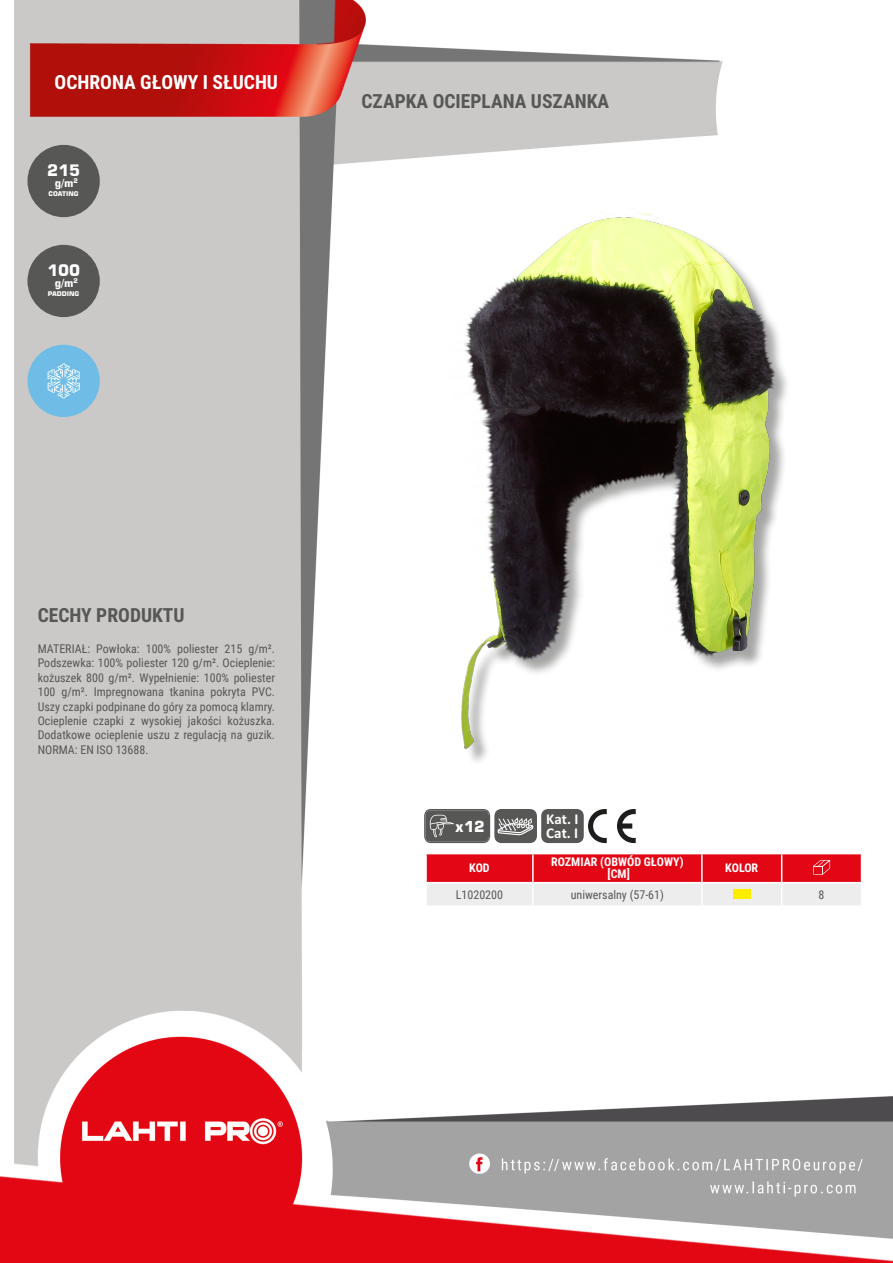
<style>
.page{position:relative;width:893px;height:1263px;background:#fff}
.page>*{position:absolute;margin:0;border:0;box-sizing:border-box;transform-origin:0 0}
.Lewo_bez_dzielenia{font:700 19.5px "Roboto Condensed";color:#575756}
.NagĹ_Ăłwek{font:700 19.5px "Roboto Condensed";color:#fff}
.MateriaĹ__CECHY{font:700 19.5px "Roboto Condensed";color:#575756}
.t1{font:700 15.75px "Square 721 BT";color:#fff}
.t2{font:700 15px/13.8px "Calibri Profix";color:#fff}
.t3{font:700 15px "Square 721 BT";color:#fff}
.Opisy{font:12px/14.4px "Roboto Condensed";color:#575756;text-align:justify}
.Ĺšrodek_bez_dzieleni{font:700 12px "Roboto Condensed";color:#fff}
.Center{font:12px "Roboto Condensed";color:#575756}
.Indeks{font:12px "Roboto Condensed";color:#575756}
.Ĺšrodek__wymuszenie{font:700 12px "Roboto Condensed";color:#fff}
.Tabelka_nagĹ_Ăłwek{font:700 12px "Roboto Condensed";color:#fff}
.t4{font:700 10.95px "Square 721 BT";color:#fff}
.t5{font:700 6.45px "Square 721 BT";color:#fff}
</style>
<div class="page">
<img style="left:0;top:0;width:893px;height:1263px">
<div style="left:27px;top:145px;width:73px;height:72px;background:#575756;border-radius:50%"></div>
<div style="left:27px;top:245px;width:73px;height:72px;background:#575756;border-radius:50%"></div>
<div style="left:27px;top:345px;width:73px;height:72px;background:#6fbde7;border-radius:50%"></div>
<div style="left:462px;top:212px;width:330px;height:554px;background:#fff"></div>
<img style="left:444px;top:204px;width:336px;height:544px">
<hr style="left:425px;top:854px;width:2px;height:28px;background:#fff">
<hr style="left:425px;top:883px;width:2px;height:22px;background:#fff">
<hr style="left:425px;top:853px;width:108px;height:1px;background:#fff">
<hr style="left:425px;top:882px;width:108px;height:1px;background:#fff">
<hr style="left:425px;top:905px;width:108px;height:2px;background:#fff">
<hr style="left:533px;top:905px;width:169px;height:2px;background:#fff">
<hr style="left:702px;top:905px;width:80px;height:2px;background:#fff">
<hr style="left:782px;top:905px;width:80px;height:2px;background:#fff">
<svg style="left:426px;top:853px;width:436px;height:52px"></svg>
<div style="left:733px;top:889px;width:17px;height:10px;background:#ffed00"></div>
<svg style="left:424px;top:809px;width:66px;height:34px"></svg>
<div style="left:495px;top:810px;width:41px;height:32px;background:#575756;border-radius:7px"></div>
<div style="left:494px;top:809px;width:43px;height:34px;border:2px solid #575756;border-radius:7px"></div>
<svg style="left:497px;top:817px;width:37px;height:19px"></svg>
<div style="left:541px;top:809px;width:43px;height:34px;background:#575756;border-radius:7px"></div>
<svg style="left:617px;top:809px;width:19px;height:34px"></svg>
<svg style="left:588px;top:809px;width:19px;height:34px"></svg>
<svg style="left:47px;top:363px;width:33px;height:35px"></svg>
<p class="NagĹ_Ăłwek" style="left:55px;top:69px;width:225px">OCHRONA GŁOWY I SŁUCHU</p>
<p class="t1" style="left:47px;top:161px;width:34px">215</p>
<p class="t4" style="left:55px;top:176px;width:25px">g/m<sup>2</sup></p>
<p class="t5" style="left:49px;top:190px;width:31px">COATING</p>
<p class="t1" style="left:47px;top:261px;width:34px">100</p>
<p class="t4" style="left:55px;top:276px;width:25px">g/m<sup>2</sup></p>
<p class="t5" style="left:48px;top:290px;width:33px">PADDING</p>
<p class="Lewo_bez_dzielenia" style="left:361px;top:88px;width:249px">CZAPKA OCIEPLANA USZANKA</p>
<p class="MateriaĹ__CECHY" style="left:38px;top:601px;width:148px">CECHY PRODUKTU</p>
<p class="Opisy" style="left:38px;top:641px;width:239px">MATERIAŁ: Powłoka: 100% poliester 215 g/m².<br>Podszewka: 100% poliester 120 g/m². Ocieplenie: kożuszek 800 g/m². Wypełnienie: 100% poliester 100 g/m². Impregnowana tkanina pokryta PVC.<br>Uszy czapki podpinane do góry za pomocą klamry.<br>Ocieplenie czapki z wysokiej jakości kożuszka.<br>Dodatkowe ocieplenie uszu z regulacją na guzik.<br>NORMA: EN ISO 13688.</p>
<p class="t3" style="left:455px;top:817px;width:31px">x12</p>
<p class="t2" style="left:546px;top:811px;width:34px">Kat. I<br>Cat. I</p>
<p class="Tabelka_nagĹ_Ăłwek" style="left:469px;top:860px;width:22px">KOD</p>
<p class="Ĺšrodek_bez_dzieleni" style="left:551px;top:854px;width:134px">ROZMIAR (OBWÓD GŁOWY)</p>
<p class="Ĺšrodek__wymuszenie" style="left:608px;top:866px;width:24px">[CM]</p>
<p class="Ĺšrodek_bez_dzieleni" style="left:725px;top:860px;width:34px">KOLOR</p>
<p class="Indeks" style="left:456px;top:886px;width:49px">L1020200</p>
<p class="Center" style="left:571px;top:886px;width:95px">uniwersalny (57-61)</p>
<p class="Center" style="left:819px;top:886px;width:7px">8</p>
</div>
